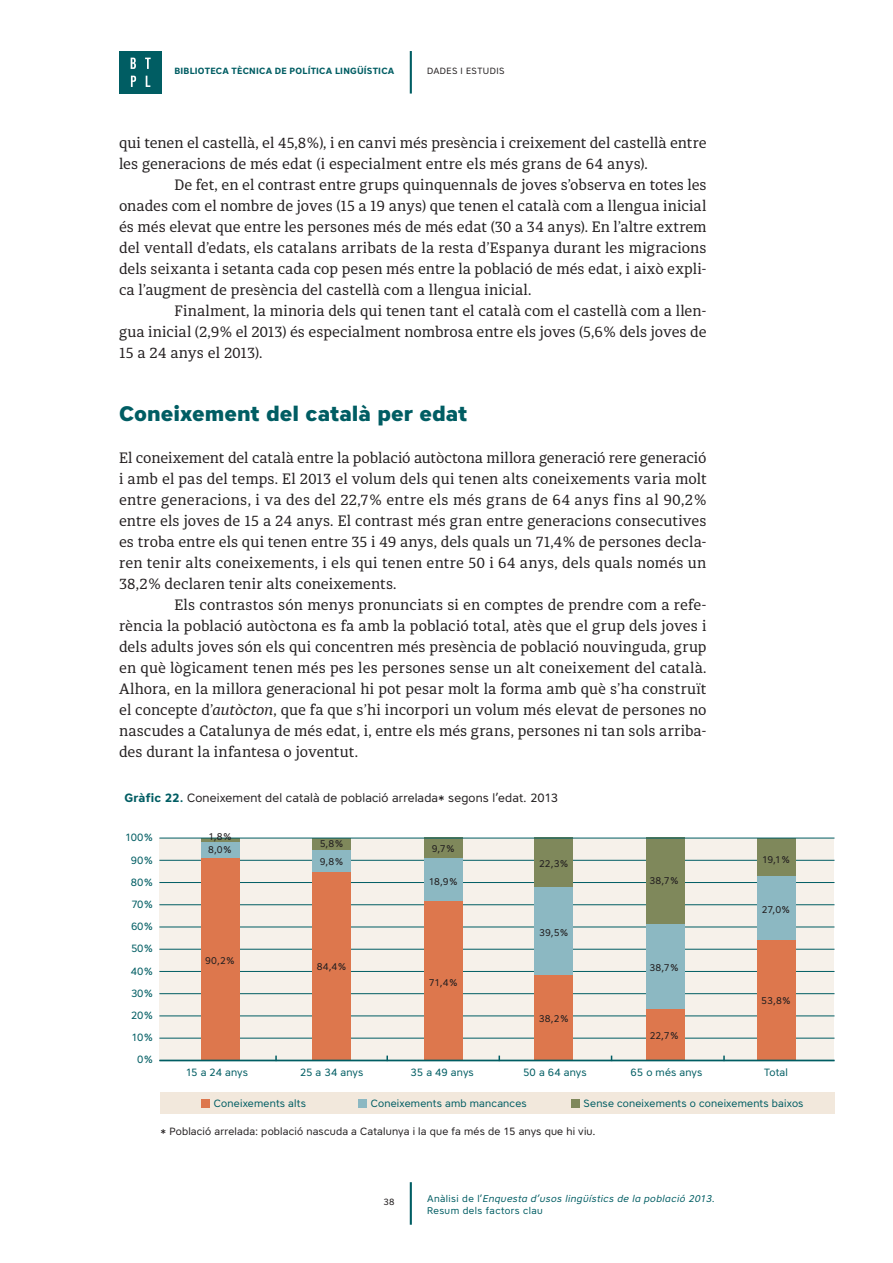
<style>
.page{position:relative;width:893px;height:1263px;background:#fff}
.page>*{position:absolute;margin:0;border:0;box-sizing:border-box;transform-origin:0 0}
.t1{font:800 21px "Core Sans A75";color:#005d63}
.t2{font:15px/21px "Diaria Pro";letter-spacing:.005em;color:#231f20;text-align:justify}
.t3{font:12px "Core Sans A45";letter-spacing:.015em;color:#231f20}
.t4{font:10.5px "Core Sans A45";letter-spacing:.015em;color:#005d63}
.t5{font:10.5px "Core Sans A45";letter-spacing:.015em;color:#231f20}
.t6{font:10.5px/22.2px "Core Sans A45";letter-spacing:-.005em;color:#005d63;text-align:right}
.t7{font:9.75px "Core Sans A45";letter-spacing:.01em;color:#231f20}
.t8{font:italic 9.75px/12.1px "Core Sans A45";letter-spacing:.04em;color:#005d63}
.t9{font:700 9px "Core Sans A65";letter-spacing:.02em;color:#005d63}
.t10{font:9px "Core Sans A45";letter-spacing:.05em;color:#231f20}
.s1{font-style:italic}
.s2{font-family:"Core Sans A65";font-weight:700;color:#005d63}
.s3{font-style:normal}
</style>
<div class="page">
<hr style="left:410px;top:1182px;width:2px;height:43px;background:#005d63">
<div style="left:119px;top:51px;width:43px;height:43px;background:#005d63"></div>
<svg style="left:131px;top:58px;width:20px;height:11px"></svg>
<svg style="left:131px;top:76px;width:19px;height:11px"></svg>
<hr style="left:410px;top:51px;width:2px;height:43px;background:#005d63">
<div style="left:159px;top:838px;width:674px;height:223px;background:#f6f1ea"></div>
<hr style="left:159px;top:904px;width:675px;height:1px;background:#005d63">
<hr style="left:159px;top:927px;width:675px;height:1px;background:#005d63">
<hr style="left:159px;top:949px;width:675px;height:1px;background:#005d63">
<hr style="left:159px;top:993px;width:675px;height:1px;background:#005d63">
<hr style="left:159px;top:1016px;width:675px;height:1px;background:#005d63">
<hr style="left:159px;top:1038px;width:675px;height:1px;background:#005d63">
<hr style="left:159px;top:882px;width:675px;height:1px;background:#005d63">
<hr style="left:159px;top:860px;width:675px;height:1px;background:#005d63">
<hr style="left:159px;top:971px;width:675px;height:1px;background:#005d63">
<hr style="left:201px;top:838px;width:38px;height:4px;background:#7f885b">
<div style="left:313px;top:838px;width:38px;height:12px;background:#7f885b"></div>
<div style="left:424px;top:838px;width:38px;height:21px;background:#7f885b"></div>
<div style="left:535px;top:838px;width:38px;height:50px;background:#7f885b"></div>
<div style="left:646px;top:838px;width:38px;height:86px;background:#7f885b"></div>
<div style="left:757px;top:838px;width:38px;height:38px;background:#7f885b"></div>
<div style="left:201px;top:842px;width:38px;height:17px;background:#8cb8c2"></div>
<div style="left:313px;top:850px;width:38px;height:22px;background:#8cb8c2"></div>
<div style="left:424px;top:859px;width:38px;height:42px;background:#8cb8c2"></div>
<div style="left:535px;top:888px;width:38px;height:87px;background:#8cb8c2"></div>
<div style="left:646px;top:924px;width:38px;height:85px;background:#8cb8c2"></div>
<div style="left:757px;top:876px;width:38px;height:64px;background:#8cb8c2"></div>
<div style="left:201px;top:859px;width:38px;height:202px;background:#dd774d"></div>
<div style="left:313px;top:872px;width:38px;height:189px;background:#dd774d"></div>
<div style="left:424px;top:901px;width:38px;height:160px;background:#dd774d"></div>
<div style="left:535px;top:975px;width:38px;height:86px;background:#dd774d"></div>
<div style="left:646px;top:1009px;width:38px;height:52px;background:#dd774d"></div>
<div style="left:757px;top:940px;width:38px;height:121px;background:#dd774d"></div>
<div style="left:160px;top:1092px;width:674px;height:22px;background:#f2e8dc"></div>
<div style="left:571px;top:1099px;width:8px;height:8px;background:#7f885b"></div>
<div style="left:358px;top:1099px;width:8px;height:8px;background:#8cb8c2"></div>
<div style="left:201px;top:1099px;width:9px;height:8px;background:#dd774d"></div>
<hr style="left:159px;top:1059px;width:675px;height:2px;background:#005d63">
<hr style="left:159px;top:838px;width:675px;height:1px;background:#005d63">
<p class="t9" style="left:174px;top:65px;width:222px">BIBLIOTECA TÈCNICA DE POLÍTICA LINGÜÍSTICA</p>
<p class="t10" style="left:427px;top:65px;width:79px">DADES I ESTUDIS</p>
<p class="t2" style="left:119px;top:132px;width:589px">qui tenen el castellà, el 45,8%), i en canvi més presència i creixement del castellà entre les generacions de més edat (i especialment entre els més grans de 64 anys).</p>
<p class="t2" style="left:119px;top:174px;width:589px;text-indent:55px">De fet, en el contrast entre grups quinquennals de joves s’observa en totes les onades com el nombre de joves (15 a 19 anys) que tenen el català com a llengua inicial és més elevat que entre les persones més de més edat (30 a 34 anys). En l’altre extrem del ventall d’edats, els catalans arribats de la resta d’Espanya durant les migracions dels seixanta i setanta cada cop pesen més entre la població de més edat, i això expli&shy;ca l’augment de presència del castellà com a llengua inicial.</p>
<p class="t2" style="left:119px;top:300px;width:589px;text-indent:55px">Finalment, la minoria dels qui tenen tant el català com el castellà com a llen&shy;gua inicial (2,9% el 2013) és especialment nombrosa entre els joves (5,6% dels joves de 15 a 24 anys el 2013).</p>
<h1 class="t1" style="left:119px;top:399px;width:350px">Coneixement del català per edat</h1>
<p class="t2" style="left:119px;top:447px;width:589px">El coneixement del català entre la població autòctona millora generació rere generació i amb el pas del temps. El 2013 el volum dels qui tenen alts coneixements varia molt entre generacions, i va des del 22,7% entre els més grans de 64 anys fins al 90,2% entre els joves de 15 a 24 anys. El contrast més gran entre generacions consecutives es troba entre els qui tenen entre 35 i 49 anys, dels quals un 71,4% de persones decla&shy;ren tenir alts coneixements, i els qui tenen entre 50 i 64 anys, dels quals només un 38,2% declaren tenir alts coneixements.</p>
<p class="t2" style="left:119px;top:594px;width:589px;text-indent:55px">Els contrastos són menys pronunciats si en comptes de prendre com a refe&shy;rència la població autòctona es fa amb la població total, atès que el grup dels joves i dels adults joves són els qui concentren més presència de població nouvinguda, grup en què lògicament tenen més pes les persones sense un alt coneixement del català.<br>Alhora, en la millora generacional hi pot pesar molt la forma amb què s’ha construït el concepte d’<span class="s1">autòcton</span>, que fa que s’hi incorpori un volum més elevat de persones no nascudes a Catalunya de més edat, i, entre els més grans, persones ni tan sols arriba&shy;des durant la infantesa o joventut.</p>
<p class="t3" style="left:124px;top:790px;width:435px"><span class="s2">Gràfic 22.</span> Coneixement del català de població arrelada* segons l’edat. 2013</p>
<p class="t6" style="left:125px;top:826px;width:29px">100%<br>90%<br>80%<br>70%<br>60%<br>50%<br>40%<br>30%<br>20%<br>10%<br>0%</p>
<p class="t7" style="left:208px;top:830px;width:25px">1,8%</p>
<p class="t7" style="left:208px;top:843px;width:25px">8,0%</p>
<p class="t7" style="left:205px;top:954px;width:31px">90,2%</p>
<p class="t7" style="left:320px;top:838px;width:25px">5,8%</p>
<p class="t7" style="left:320px;top:855px;width:25px">9,8%</p>
<p class="t7" style="left:317px;top:960px;width:31px">84,4%</p>
<p class="t7" style="left:432px;top:842px;width:25px">9,7%</p>
<p class="t7" style="left:429px;top:875px;width:31px">18,9%</p>
<p class="t7" style="left:429px;top:976px;width:30px">71,4%</p>
<p class="t7" style="left:539px;top:857px;width:31px">22,3%</p>
<p class="t7" style="left:539px;top:926px;width:31px">39,5%</p>
<p class="t7" style="left:539px;top:1013px;width:31px">38,2%</p>
<p class="t7" style="left:649px;top:875px;width:31px">38,7%</p>
<p class="t7" style="left:649px;top:961px;width:31px">38,7%</p>
<p class="t7" style="left:650px;top:1029px;width:30px">22,7%</p>
<p class="t7" style="left:762px;top:853px;width:30px">19,1%</p>
<p class="t7" style="left:762px;top:903px;width:30px">27,0%</p>
<p class="t7" style="left:761px;top:994px;width:31px">53,8%</p>
<p class="t4" style="left:186px;top:1066px;width:64px">15 a 24 anys</p>
<p class="t4" style="left:300px;top:1066px;width:65px">25 a 34 anys</p>
<p class="t4" style="left:411px;top:1066px;width:65px">35 a 49 anys</p>
<p class="t4" style="left:523px;top:1066px;width:65px">50 a 64 anys</p>
<p class="t4" style="left:631px;top:1066px;width:73px">65 o més anys</p>
<p class="t4" style="left:764px;top:1066px;width:25px">Total</p>
<p class="t4" style="left:214px;top:1096px;width:94px">Coneixements alts</p>
<p class="t4" style="left:371px;top:1096px;width:157px">Coneixements amb mancances</p>
<p class="t4" style="left:584px;top:1096px;width:221px">Sense coneixements o coneixements baixos</p>
<p class="t5" style="left:161px;top:1125px;width:437px">* Població arrelada: població nascuda a Catalunya i la que fa més de 15 anys que hi viu.</p>
<p class="t10" style="left:384px;top:1195px;width:12px">38</p>
<p class="t8" style="left:427px;top:1192px;width:289px"><span class="s3">Anàlisi de l’</span>Enquesta d’usos lingüístics de la població 2013<span class="s3">.<br>Resum dels factors clau</span></p>
</div>
